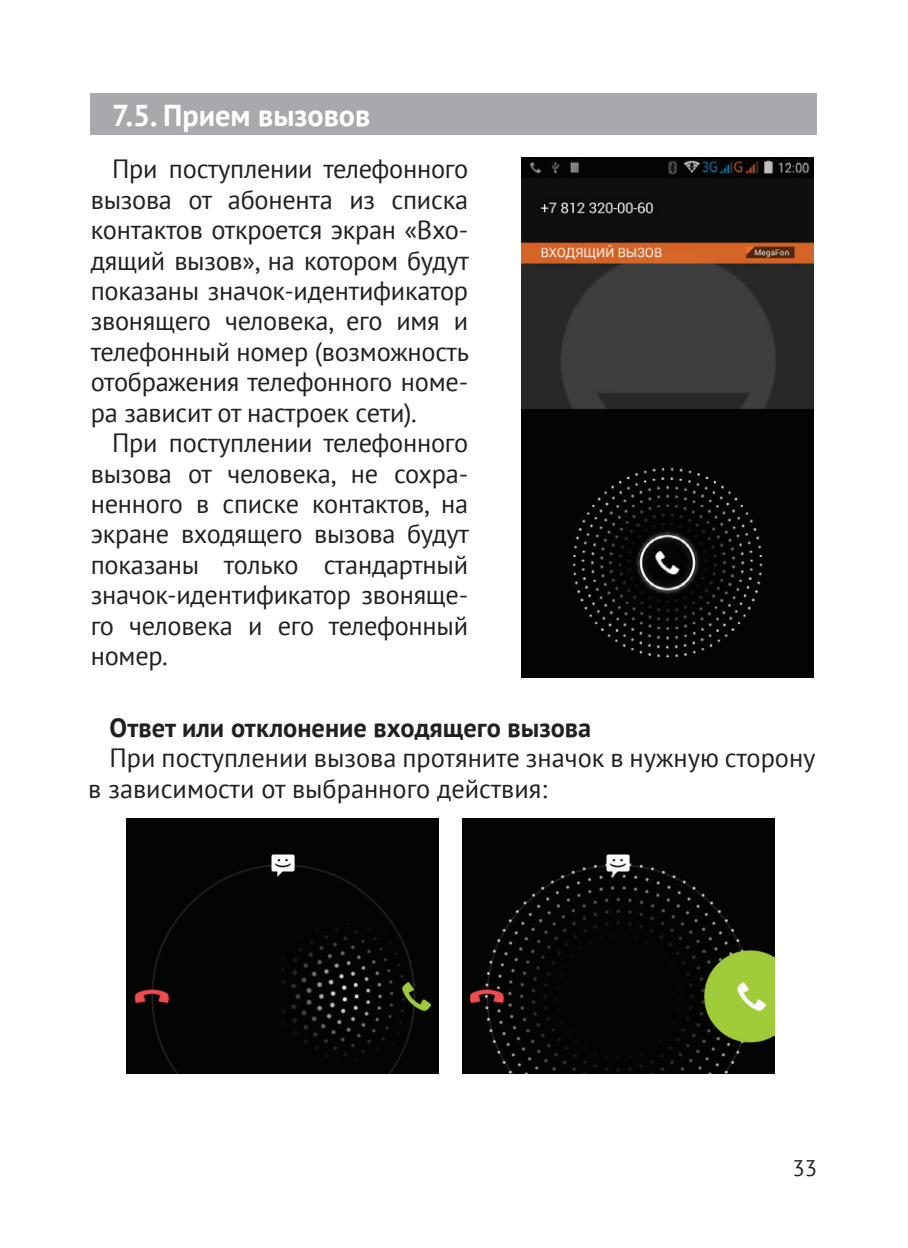
<style>
.page{position:relative;width:908px;height:1248px;background:#fff}
.page>*{position:absolute;margin:0;border:0;box-sizing:border-box;transform-origin:0 0}
.t1{font:700 30px "PT Sans";color:#fff}
.t2{font:26.4px/30.4px "PT Sans";letter-spacing:-.01em;color:#231f20;text-align:justify}
.t3{font:700 26.4px "PT Sans";color:#231f20}
.t4{font:22.4px "PT Sans";color:#231f20}
</style>
<div class="page">
<div style="left:91px;top:94px;width:725px;height:41px;background:#a8a9ad"></div>
<img style="left:521px;top:158px;width:292px;height:519px">
<div style="left:127px;top:818px;width:311px;height:255px;background:#040503"></div>
<img style="left:462px;top:818px;width:312px;height:255px">
<p class="t1" style="left:112px;top:96px;width:259px">7.5. Прием вызовов</p>
<p class="t2" style="left:91px;top:153px;width:379px;text-indent:21px">При поступлении телефонного вызова от абонента из списка контактов откроется экран «Вхо&shy;дящий вызов», на котором будут показаны значок-идентификатор звонящего человека, его имя и телефонный номер (возможность отображения телефонного номе&shy;ра зависит от настроек сети).</p>
<p class="t2" style="left:91px;top:427px;width:379px;text-indent:21px">При поступлении телефонного вызова от человека, не сохра&shy;ненного в списке контактов, на экране входящего вызова будут показаны только стандартный значок-идентификатор звоняще&shy;го человека и его телефонный номер.</p>
<p class="t3" style="left:109px;top:710px;width:483px">Ответ или отклонение входящего вызова</p>
<p class="t2" style="left:88px;top:742px;width:728px;text-indent:21px">При поступлении вызова протяните значок в нужную сторону в зависимости от выбранного действия:</p>
<p class="t4" style="left:792px;top:1153px;width:26px">33</p>
</div>
